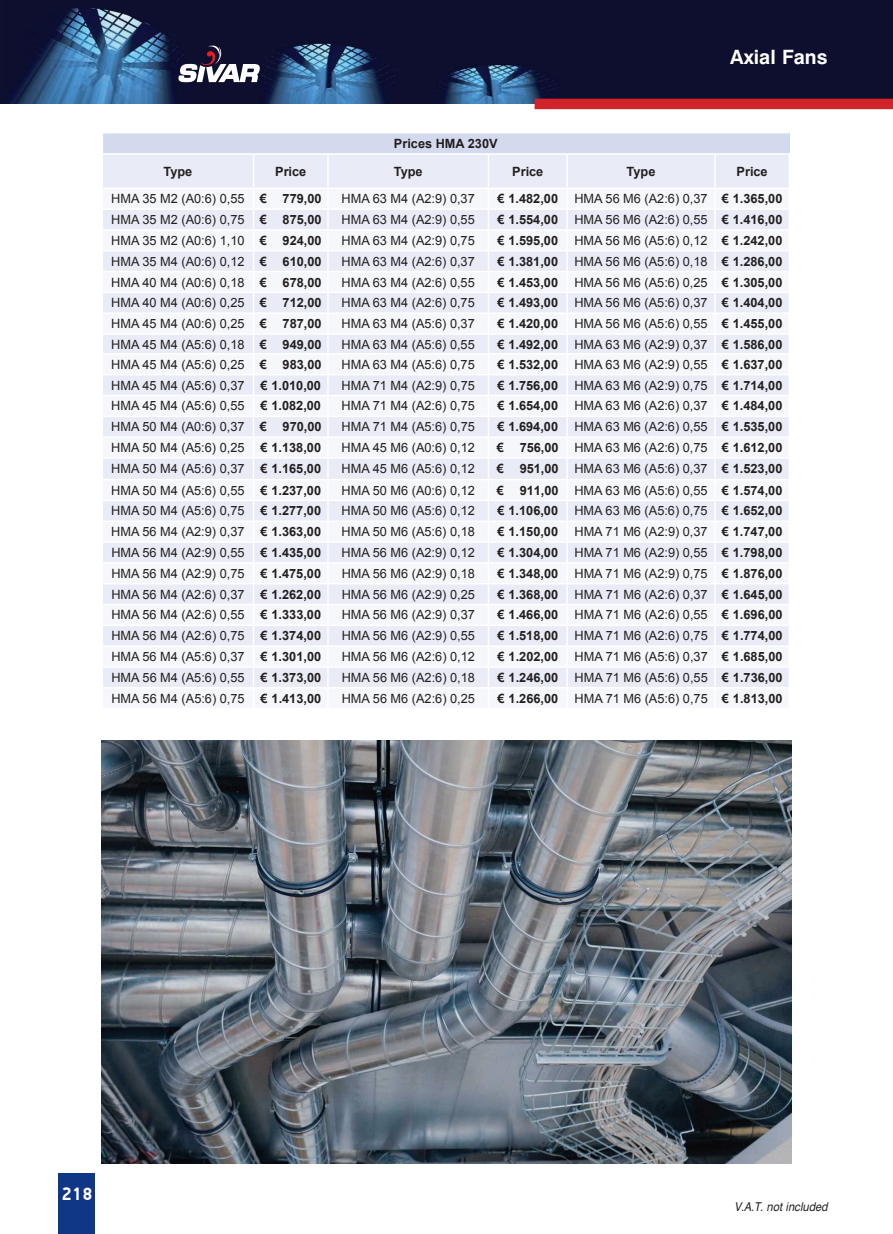
<style>
.page{position:relative;width:893px;height:1234px;background:#fff}
.page>*{position:absolute;margin:0;border:0;box-sizing:border-box;transform-origin:0 0}
.t1{font:700 19.5px "Mg Helvetica";color:#fff}
.t2{font:700 18px "PF Din Display";color:#fff}
.t3{font:12.75px "Arial";color:#231f20}
.t4{font:700 12.75px "Arial";color:#231f20}
.t5{font:italic 12px "Mg Helvetica";color:#231f20;scale:.9 1}
.s1{font-weight:700}
</style>
<div class="page">
<img style="left:0;top:0;width:893px;height:104px">
<div style="left:58px;top:1172px;width:36px;height:61px;background:#103785"></div>
<svg style="left:178px;top:45px;width:82px;height:37px"></svg>
<div style="left:535px;top:99px;width:358px;height:10px;background:#d1232a"></div>
<svg style="left:102px;top:133px;width:688px;height:554px"></svg>
<img style="left:102px;top:740px;width:689px;height:423px">
<p class="t4" style="left:394px;top:135px;width:105px">Prices ΗMA 230V</p>
<p class="t1" style="left:730px;top:45px;width:99px">Axial Fans</p>
<p class="t4" style="left:163px;top:163px;width:30px">Type</p>
<p class="t4" style="left:275px;top:163px;width:33px">Price</p>
<p class="t4" style="left:394px;top:163px;width:30px">Type</p>
<p class="t4" style="left:512px;top:163px;width:33px">Price</p>
<p class="t4" style="left:627px;top:163px;width:30px">Type</p>
<p class="t4" style="left:736px;top:163px;width:33px">Price</p>
<p class="t3" style="left:111px;top:190px;width:212px">HMA 35 M2 (A0:6) 0,55 <span class="s1">€ 779,00</span></p>
<p class="t3" style="left:342px;top:190px;width:135px">HMA 63 M4 (A2:9) 0,37</p>
<p class="t4" style="left:497px;top:190px;width:62px">€ 1.482,00</p>
<p class="t3" style="left:574px;top:190px;width:210px">HMA 56 M6 (A2:6) 0,37 <span class="s1">€ 1.365,00</span></p>
<p class="t3" style="left:111px;top:211px;width:212px">HMA 35 M2 (A0:6) 0,75 <span class="s1">€ 875,00</span></p>
<p class="t3" style="left:342px;top:211px;width:135px">HMA 63 M4 (A2:9) 0,55</p>
<p class="t4" style="left:497px;top:211px;width:62px">€ 1.554,00</p>
<p class="t3" style="left:574px;top:211px;width:210px">HMA 56 M6 (A2:6) 0,55 <span class="s1">€ 1.416,00</span></p>
<p class="t3" style="left:111px;top:232px;width:212px">HMA 35 M2 (A0:6) 1,10 <span class="s1">€ 924,00</span></p>
<p class="t3" style="left:342px;top:232px;width:135px">HMA 63 M4 (A2:9) 0,75</p>
<p class="t4" style="left:497px;top:232px;width:62px">€ 1.595,00</p>
<p class="t3" style="left:574px;top:232px;width:210px">HMA 56 M6 (A5:6) 0,12 <span class="s1">€ 1.242,00</span></p>
<p class="t3" style="left:111px;top:253px;width:212px">HMA 35 M4 (A0:6) 0,12 <span class="s1">€ 610,00</span></p>
<p class="t3" style="left:342px;top:253px;width:135px">HMA 63 M4 (A2:6) 0,37</p>
<p class="t4" style="left:497px;top:253px;width:62px">€ 1.381,00</p>
<p class="t3" style="left:574px;top:253px;width:210px">HMA 56 M6 (A5:6) 0,18 <span class="s1">€ 1.286,00</span></p>
<p class="t3" style="left:111px;top:274px;width:212px">HMA 40 M4 (A0:6) 0,18 <span class="s1">€ 678,00</span></p>
<p class="t3" style="left:342px;top:274px;width:135px">HMA 63 M4 (A2:6) 0,55</p>
<p class="t4" style="left:497px;top:273px;width:62px">€ 1.453,00</p>
<p class="t3" style="left:574px;top:274px;width:210px">HMA 56 M6 (A5:6) 0,25 <span class="s1">€ 1.305,00</span></p>
<p class="t3" style="left:111px;top:294px;width:212px">HMA 40 M4 (A0:6) 0,25 <span class="s1">€ 712,00</span></p>
<p class="t3" style="left:342px;top:294px;width:135px">HMA 63 M4 (A2:6) 0,75</p>
<p class="t4" style="left:497px;top:294px;width:62px">€ 1.493,00</p>
<p class="t3" style="left:574px;top:294px;width:210px">HMA 56 M6 (A5:6) 0,37 <span class="s1">€ 1.404,00</span></p>
<p class="t3" style="left:111px;top:315px;width:212px">HMA 45 M4 (A0:6) 0,25 <span class="s1">€ 787,00</span></p>
<p class="t3" style="left:342px;top:315px;width:135px">HMA 63 M4 (A5:6) 0,37</p>
<p class="t4" style="left:497px;top:315px;width:62px">€ 1.420,00</p>
<p class="t3" style="left:574px;top:315px;width:210px">HMA 56 M6 (A5:6) 0,55 <span class="s1">€ 1.455,00</span></p>
<p class="t3" style="left:111px;top:335px;width:212px">HMA 45 M4 (A5:6) 0,18 <span class="s1">€ 949,00</span></p>
<p class="t3" style="left:342px;top:335px;width:135px">HMA 63 M4 (A5:6) 0,55</p>
<p class="t4" style="left:497px;top:335px;width:62px">€ 1.492,00</p>
<p class="t3" style="left:574px;top:335px;width:210px">HMA 63 M6 (A2:9) 0,37 <span class="s1">€ 1.586,00</span></p>
<p class="t3" style="left:111px;top:356px;width:212px">HMA 45 M4 (A5:6) 0,25 <span class="s1">€ 983,00</span></p>
<p class="t3" style="left:342px;top:356px;width:135px">HMA 63 M4 (A5:6) 0,75</p>
<p class="t4" style="left:497px;top:356px;width:62px">€ 1.532,00</p>
<p class="t3" style="left:574px;top:356px;width:210px">HMA 63 M6 (A2:9) 0,55 <span class="s1">€ 1.637,00</span></p>
<p class="t3" style="left:111px;top:377px;width:211px">HMA 45 M4 (A5:6) 0,37 <span class="s1">€ 1.010,00</span></p>
<p class="t3" style="left:342px;top:377px;width:135px">HMA 71 M4 (A2:9) 0,75</p>
<p class="t4" style="left:497px;top:376px;width:62px">€ 1.756,00</p>
<p class="t3" style="left:574px;top:377px;width:210px">HMA 63 M6 (A2:9) 0,75 <span class="s1">€ 1.714,00</span></p>
<p class="t3" style="left:111px;top:397px;width:211px">HMA 45 M4 (A5:6) 0,55 <span class="s1">€ 1.082,00</span></p>
<p class="t3" style="left:342px;top:397px;width:135px">HMA 71 M4 (A2:6) 0,75</p>
<p class="t4" style="left:497px;top:397px;width:62px">€ 1.654,00</p>
<p class="t3" style="left:574px;top:397px;width:210px">HMA 63 M6 (A2:6) 0,37 <span class="s1">€ 1.484,00</span></p>
<p class="t3" style="left:111px;top:418px;width:212px">HMA 50 M4 (A0:6) 0,37 <span class="s1">€ 970,00</span></p>
<p class="t3" style="left:342px;top:418px;width:135px">HMA 71 M4 (A5:6) 0,75</p>
<p class="t4" style="left:497px;top:418px;width:62px">€ 1.694,00</p>
<p class="t3" style="left:574px;top:418px;width:210px">HMA 63 M6 (A2:6) 0,55 <span class="s1">€ 1.535,00</span></p>
<p class="t3" style="left:111px;top:439px;width:211px">HMA 50 M4 (A5:6) 0,25 <span class="s1">€ 1.138,00</span></p>
<p class="t3" style="left:342px;top:439px;width:135px">HMA 45 M6 (A0:6) 0,12</p>
<p class="t3" style="left:497px;top:439px;width:287px"><span class="s1">€ 756,00</span> HMA 63 M6 (A2:6) 0,75 <span class="s1">€ 1.612,00</span></p>
<p class="t3" style="left:111px;top:460px;width:211px">HMA 50 M4 (A5:6) 0,37 <span class="s1">€ 1.165,00</span></p>
<p class="t3" style="left:342px;top:460px;width:135px">HMA 45 M6 (A5:6) 0,12</p>
<p class="t3" style="left:497px;top:460px;width:287px"><span class="s1">€ 951,00</span> HMA 63 M6 (A5:6) 0,37 <span class="s1">€ 1.523,00</span></p>
<p class="t3" style="left:111px;top:481px;width:211px">HMA 50 M4 (A5:6) 0,55 <span class="s1">€ 1.237,00</span></p>
<p class="t3" style="left:342px;top:481px;width:135px">HMA 50 M6 (A0:6) 0,12</p>
<p class="t3" style="left:497px;top:481px;width:287px"><span class="s1">€ 911,00</span> HMA 63 M6 (A5:6) 0,55 <span class="s1">€ 1.574,00</span></p>
<p class="t3" style="left:111px;top:502px;width:211px">HMA 50 M4 (A5:6) 0,75 <span class="s1">€ 1.277,00</span></p>
<p class="t3" style="left:342px;top:502px;width:135px">HMA 50 M6 (A5:6) 0,12</p>
<p class="t4" style="left:497px;top:502px;width:62px">€ 1.106,00</p>
<p class="t3" style="left:574px;top:502px;width:210px">HMA 63 M6 (A5:6) 0,75 <span class="s1">€ 1.652,00</span></p>
<p class="t3" style="left:111px;top:523px;width:211px">HMA 56 M4 (A2:9) 0,37 <span class="s1">€ 1.363,00</span></p>
<p class="t3" style="left:342px;top:523px;width:135px">HMA 50 M6 (A5:6) 0,18</p>
<p class="t4" style="left:497px;top:523px;width:62px">€ 1.150,00</p>
<p class="t3" style="left:574px;top:523px;width:210px">HMA 71 M6 (A2:9) 0,37 <span class="s1">€ 1.747,00</span></p>
<p class="t3" style="left:111px;top:544px;width:211px">HMA 56 M4 (A2:9) 0,55 <span class="s1">€ 1.435,00</span></p>
<p class="t3" style="left:342px;top:544px;width:135px">HMA 56 M6 (A2:9) 0,12</p>
<p class="t4" style="left:498px;top:544px;width:62px">€ 1.304,00</p>
<p class="t3" style="left:574px;top:544px;width:210px">HMA 71 M6 (A2:9) 0,55 <span class="s1">€ 1.798,00</span></p>
<p class="t3" style="left:111px;top:565px;width:211px">HMA 56 M4 (A2:9) 0,75 <span class="s1">€ 1.475,00</span></p>
<p class="t3" style="left:342px;top:565px;width:135px">HMA 56 M6 (A2:9) 0,18</p>
<p class="t4" style="left:498px;top:564px;width:62px">€ 1.348,00</p>
<p class="t3" style="left:574px;top:565px;width:210px">HMA 71 M6 (A2:9) 0,75 <span class="s1">€ 1.876,00</span></p>
<p class="t3" style="left:111px;top:585px;width:211px">HMA 56 M4 (A2:6) 0,37 <span class="s1">€ 1.262,00</span></p>
<p class="t3" style="left:342px;top:585px;width:135px">HMA 56 M6 (A2:9) 0,25</p>
<p class="t4" style="left:498px;top:585px;width:62px">€ 1.368,00</p>
<p class="t3" style="left:574px;top:585px;width:210px">HMA 71 M6 (A2:6) 0,37 <span class="s1">€ 1.645,00</span></p>
<p class="t3" style="left:111px;top:606px;width:211px">HMA 56 M4 (A2:6) 0,55 <span class="s1">€ 1.333,00</span></p>
<p class="t3" style="left:342px;top:606px;width:135px">HMA 56 M6 (A2:9) 0,37</p>
<p class="t4" style="left:498px;top:606px;width:62px">€ 1.466,00</p>
<p class="t3" style="left:574px;top:606px;width:210px">HMA 71 M6 (A2:6) 0,55 <span class="s1">€ 1.696,00</span></p>
<p class="t3" style="left:111px;top:627px;width:211px">HMA 56 M4 (A2:6) 0,75 <span class="s1">€ 1.374,00</span></p>
<p class="t3" style="left:342px;top:627px;width:135px">HMA 56 M6 (A2:9) 0,55</p>
<p class="t4" style="left:498px;top:627px;width:62px">€ 1.518,00</p>
<p class="t3" style="left:574px;top:627px;width:210px">HMA 71 M6 (A2:6) 0,75 <span class="s1">€ 1.774,00</span></p>
<p class="t3" style="left:111px;top:648px;width:211px">HMA 56 M4 (A5:6) 0,37 <span class="s1">€ 1.301,00</span></p>
<p class="t3" style="left:342px;top:648px;width:135px">HMA 56 M6 (A2:6) 0,12</p>
<p class="t4" style="left:498px;top:648px;width:62px">€ 1.202,00</p>
<p class="t3" style="left:574px;top:648px;width:210px">HMA 71 M6 (A5:6) 0,37 <span class="s1">€ 1.685,00</span></p>
<p class="t3" style="left:111px;top:669px;width:211px">HMA 56 M4 (A5:6) 0,55 <span class="s1">€ 1.373,00</span></p>
<p class="t3" style="left:342px;top:669px;width:135px">HMA 56 M6 (A2:6) 0,18</p>
<p class="t4" style="left:498px;top:668px;width:62px">€ 1.246,00</p>
<p class="t3" style="left:574px;top:669px;width:210px">HMA 71 M6 (A5:6) 0,55 <span class="s1">€ 1.736,00</span></p>
<p class="t3" style="left:111px;top:689px;width:211px">HMA 56 M4 (A5:6) 0,75 <span class="s1">€ 1.413,00</span></p>
<p class="t3" style="left:342px;top:689px;width:135px">HMA 56 M6 (A2:6) 0,25</p>
<p class="t4" style="left:498px;top:689px;width:62px">€ 1.266,00</p>
<p class="t3" style="left:575px;top:689px;width:210px">HMA 71 M6 (A5:6) 0,75 <span class="s1">€ 1.813,00</span></p>
<p class="t2" style="left:62px;top:1182px;width:32px">218</p>
<p class="t5" style="left:734px;top:1198px;width:105px">V.A.T. not included</p>
</div>
